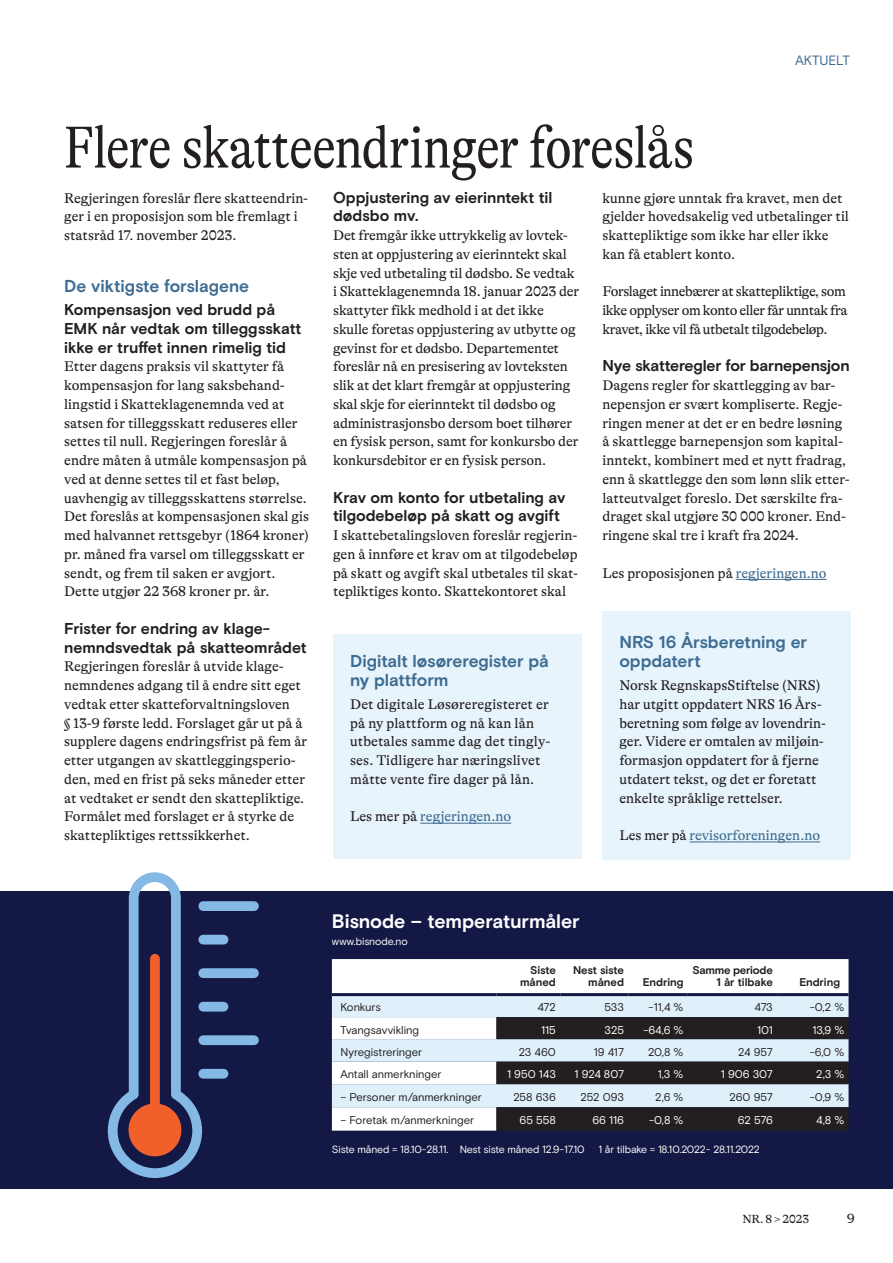
<style>
.page{position:relative;width:893px;height:1263px;background:#fff}
.page>*{position:absolute;margin:0;border:0;box-sizing:border-box;transform-origin:0 0}
.t1{font:300 condensed 60px "GT Alpina";letter-spacing:-.025em;color:#231f20}
.t2{font:700 19.5px "Basis Grotesque Pro";letter-spacing:-.005em;color:#fff}
.t3{font:700 17.25px/18.8px "Basis Grotesque Pro";color:#3e6c92}
.t4{font:700 15.75px/18.8px "Basis Grotesque Pro";color:#231f20}
.t5{font:14.25px/18.8px "GT Alpina";color:#231f20}
.t6{font:14.25px "GT Alpina";color:#3e6c92}
.t7{font:13.5px "Basis Grotesque Pro";letter-spacing:-.01em;color:#3e6c92}
.t8{font:13.5px "GT Alpina";color:#231f20}
.t9{font:12px "GT Alpina";letter-spacing:-.005em;color:#231f20}
.t10{font:11.25px "Basis Grotesque Pro";color:#231f20}
.t11{font:11.25px "Basis Grotesque Pro";color:#fff}
.t12{font:700 11.25px/12px "Basis Grotesque Pro";letter-spacing:-.01em;color:#231f20;text-align:right}
.t13{font:10.5px "Basis Grotesque Pro";letter-spacing:-.015em;color:#fff}
.s1{color:#3e6c92}
.s2{color:#231f20}
</style>
<div class="page">
<div style="left:0;top:891px;width:893px;height:298px;background:#131944"></div>
<div style="left:332px;top:959px;width:516px;height:34px;background:#fff"></div>
<div style="left:332px;top:996px;width:516px;height:21px;background:#dff0fa"></div>
<svg style="left:332px;top:1017px;width:516px;height:114px;background:#969ba0"></svg>
<svg style="left:108px;top:872px;width:151px;height:306px"></svg>
<hr style="left:736px;top:579px;width:91px;height:1px;background:#3e6c92">
<div style="left:602px;top:611px;width:248px;height:249px;background:#e7f4fb"></div>
<hr style="left:690px;top:841px;width:130px;height:1px;background:#3e6c92">
<div style="left:333px;top:634px;width:248px;height:225px;background:#e7f4fb"></div>
<hr style="left:420px;top:823px;width:91px;height:1px;background:#3e6c92">
<p class="t7" style="left:795px;top:52px;width:56px">AKTUELT</p>
<h1 class="t1" style="left:64px;top:114px;width:632px">Flere skatteendringer foreslås</h1>
<p class="t4" style="left:333px;top:188px;width:221px">Oppjustering av eierinntekt til dødsbo mv.</p>
<p class="t5" style="left:333px;top:226px;width:248px">Det fremgår ikke uttrykkelig av lovtek&shy;sten at oppjustering av eierinntekt skal skje ved utbetaling til dødsbo. Se vedtak i Skatteklagenemnda 18. januar 2023 der skattyter fikk medhold i at det ikke skulle foretas oppjustering av utbytte og gevinst for et dødsbo. Departementet foreslår nå en presisering av lovteksten slik at det klart fremgår at oppjustering skal skje for eierinntekt til dødsbo og administrasjonsbo dersom boet tilhører en fysisk person, samt for konkursbo der konkursdebitor er en fysisk person.</p>
<p class="t4" style="left:333px;top:488px;width:234px">Krav om konto for utbetaling av tilgodebeløp på skatt og avgift</p>
<p class="t5" style="left:333px;top:526px;width:247px;text-align:justify">I skattebetalingsloven foreslår regjerin&shy;gen å innføre et krav om at tilgodebeløp på skatt og avgift skal utbetales til skat&shy;tepliktiges konto. Skattekontoret skal</p>
<p class="t5" style="left:64px;top:189px;width:246px">Regjeringen foreslår flere skatteendrin&shy;ger i en proposisjon som ble fremlagt i statsråd 17. november 2023.</p>
<p class="t3" style="left:64px;top:277px;width:186px">De viktigste forslagene</p>
<p class="t4" style="left:64px;top:301px;width:239px">Kompensasjon ved brudd på<br>EMK når vedtak om tilleggsskatt ikke er truffet innen rimelig tid</p>
<p class="t5" style="left:64px;top:357px;width:247px">Etter dagens praksis vil skattyter få kompensasjon for lang saksbehand&shy;lingstid i Skatteklagenemnda ved at satsen for tilleggsskatt reduseres eller settes til null. Regjeringen foreslår å endre måten å utmåle kompensasjon på ved at denne settes til et fast beløp, uavhengig av tilleggsskattens størrelse.<br>Det foreslås at kompensasjonen skal gis med halvannet rettsgebyr (1864 kroner) pr. måned fra varsel om tilleggsskatt er sendt, og frem til saken er avgjort.<br>Dette utgjør 22 368 kroner pr. år.</p>
<p class="t4" style="left:64px;top:620px;width:244px">Frister for endring av klage&shy;nemndsvedtak på skatteområdet</p>
<p class="t5" style="left:64px;top:657px;width:245px">Regjeringen foreslår å utvide klage&shy;nemndenes adgang til å endre sitt eget vedtak etter skatteforvaltningsloven<br>§ 13-9 første ledd. Forslaget går ut på å supplere dagens endringsfrist på fem år etter utgangen av skattleggingsperio&shy;den, med en frist på seks måneder etter at vedtaket er sendt den skattepliktige.<br>Formålet med forslaget er å styrke de skattepliktiges rettssikkerhet.</p>
<p class="t5" style="left:602px;top:189px;width:248px">kunne gjøre unntak fra kravet, men det gjelder hovedsakelig ved utbetalinger til skattepliktige som ikke har eller ikke kan få etablert konto.</p>
<p class="t5" style="left:602px;top:282px;width:247px;text-align:justify">Forslaget innebærer at skattepliktige, som ikke opplyser om konto eller får unntak fra kravet, ikke vil få utbetalt tilgodebeløp.</p>
<p class="t4" style="left:602px;top:357px;width:249px">Nye skatteregler for barnepensjon</p>
<p class="t5" style="left:602px;top:376px;width:249px">Dagens regler for skattlegging av bar&shy;nepensjon er svært kompliserte. Regje&shy;ringen mener at det er en bedre løsning å skattlegge barnepensjon som kapital&shy;inntekt, kombinert med et nytt fradrag, enn å skattlegge den som lønn slik etter&shy;latteutvalget foreslo. Det særskilte fra&shy;draget skal utgjøre 30 000 kroner. End&shy;ringene skal tre i kraft fra 2024.</p>
<p class="t5" style="left:602px;top:564px;width:226px">Les proposisjonen på <span class="s1">regjeringen.no</span></p>
<p class="t3" style="left:619px;top:633px;width:189px">NRS 16 Årsberetning er oppdatert</p>
<p class="t5" style="left:619px;top:676px;width:208px">Norsk RegnskapsStiftelse (NRS) har utgitt oppdatert NRS 16 Års&shy;beretning som følge av lovendrin&shy;ger. Videre er omtalen av miljøin&shy;formasjon oppdatert for å fjerne utdatert tekst, og det er foretatt enkelte språklige rettelser.</p>
<p class="t6" style="left:619px;top:827px;width:202px"><span class="s2">Les mer på</span> revisorforeningen.no</p>
<p class="t3" style="left:350px;top:652px;width:200px">Digitalt løsøreregister på ny plattform</p>
<p class="t5" style="left:350px;top:695px;width:202px">Det digitale Løsøreregisteret er på ny plattform og nå kan lån utbetales samme dag det tingly&shy;ses. Tidligere har næringslivet måtte vente fire dager på lån.</p>
<p class="t6" style="left:350px;top:809px;width:163px"><span class="s2">Les mer på</span> regjeringen.no</p>
<h2 class="t2" style="left:332px;top:910px;width:249px">Bisnode – temperaturmåler</h2>
<p class="t13" style="left:332px;top:935px;width:77px">www.bisnode.no</p>
<p class="t12" style="left:520px;top:965px;width:37px">Siste måned</p>
<p class="t12" style="left:573px;top:965px;width:52px">Nest siste måned</p>
<p class="t12" style="left:643px;top:977px;width:42px">Endring</p>
<p class="t12" style="left:692px;top:965px;width:82px">Samme periode<br>1 år tilbake</p>
<p class="t12" style="left:799px;top:977px;width:42px">Endring</p>
<p class="t10" style="left:340px;top:1001px;width:42px">Konkurs</p>
<p class="t10" style="left:537px;top:1001px;width:20px">472</p>
<p class="t10" style="left:604px;top:1001px;width:21px">533</p>
<p class="t10" style="left:649px;top:1001px;width:36px">-11,4 %</p>
<p class="t10" style="left:754px;top:1001px;width:20px">473</p>
<p class="t10" style="left:810px;top:1001px;width:36px">-0,2 %</p>
<p class="t10" style="left:340px;top:1023px;width:80px">Tvangsavvikling</p>
<p class="t11" style="left:541px;top:1023px;width:16px">115</p>
<p class="t11" style="left:604px;top:1023px;width:21px">325</p>
<p class="t11" style="left:643px;top:1023px;width:42px">-64,6 %</p>
<p class="t11" style="left:757px;top:1023px;width:17px">101</p>
<p class="t11" style="left:812px;top:1023px;width:33px">13,9 %</p>
<p class="t10" style="left:340px;top:1045px;width:83px">Nyregistreringer</p>
<p class="t10" style="left:519px;top:1045px;width:39px">23 460</p>
<p class="t10" style="left:594px;top:1045px;width:32px">19 417</p>
<p class="t10" style="left:648px;top:1045px;width:37px">20,8 %</p>
<p class="t10" style="left:738px;top:1045px;width:36px">24 957</p>
<p class="t10" style="left:810px;top:1045px;width:36px">-6,0 %</p>
<p class="t10" style="left:340px;top:1068px;width:103px">Antall anmerkninger</p>
<p class="t11" style="left:507px;top:1068px;width:50px">1 950 143</p>
<p class="t11" style="left:574px;top:1068px;width:51px">1 924 807</p>
<p class="t11" style="left:658px;top:1068px;width:27px">1,3 %</p>
<p class="t11" style="left:721px;top:1068px;width:53px">1 906 307</p>
<p class="t11" style="left:816px;top:1068px;width:30px">2,3 %</p>
<p class="t10" style="left:340px;top:1090px;width:143px">– Personer m/anmerkninger</p>
<p class="t10" style="left:513px;top:1090px;width:44px">258 636</p>
<p class="t10" style="left:581px;top:1090px;width:45px">252 093</p>
<p class="t10" style="left:655px;top:1090px;width:30px">2,6 %</p>
<p class="t10" style="left:730px;top:1090px;width:45px">260 957</p>
<p class="t10" style="left:810px;top:1090px;width:36px">-0,9 %</p>
<p class="t10" style="left:340px;top:1114px;width:135px">– Foretak m/anmerkninger</p>
<p class="t11" style="left:520px;top:1114px;width:38px">65 558</p>
<p class="t11" style="left:592px;top:1114px;width:33px">66 116</p>
<p class="t11" style="left:649px;top:1114px;width:36px">-0,8 %</p>
<p class="t11" style="left:738px;top:1114px;width:37px">62 576</p>
<p class="t11" style="left:816px;top:1114px;width:30px">4,8 %</p>
<p class="t13" style="left:332px;top:1143px;width:254px">Siste måned = 18.10-28.11. Nest siste måned 12.9-17.10</p>
<p class="t13" style="left:598px;top:1143px;width:163px">1 år tilbake = 18.10.2022- 28.11.2022</p>
<p class="t9" style="left:742px;top:1212px;width:68px">NR. 8 &gt; 2023</p>
<p class="t8" style="left:847px;top:1211px;width:9px">9</p>
</div>
